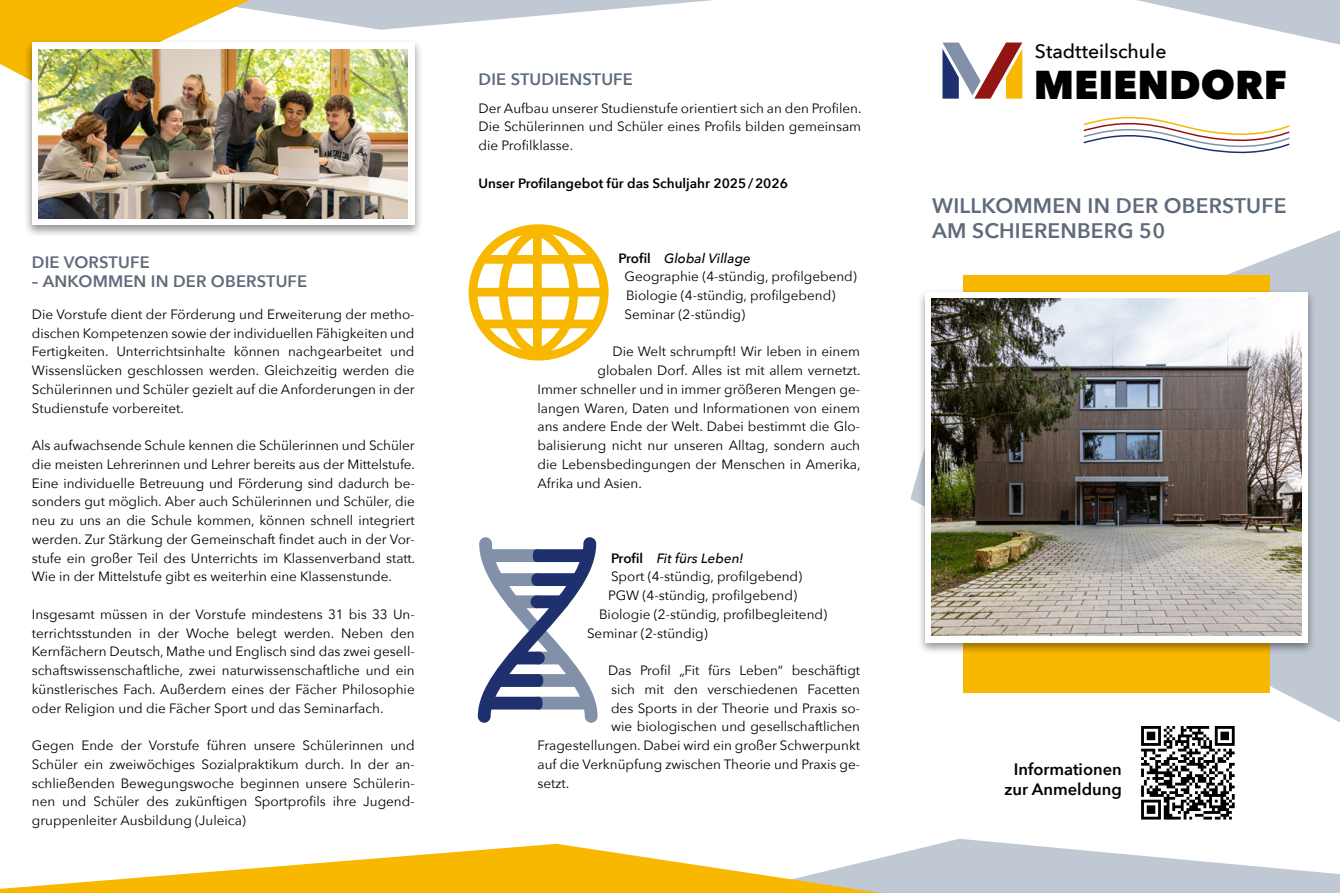
<style>
.page{position:relative;width:1340px;height:893px;background:#fff}
.page>*{position:absolute;margin:0;border:0;box-sizing:border-box;transform-origin:0 0}
.t1{font:800 40.2px "Avenir Next";color:#000}
.t2{font:600 21px/25.5px "Avenir Next";letter-spacing:.01em;color:#5f6b7b}
.t3{font:500 19.5px "Avenir Next";color:#000}
.t4{font:600 16.5px "Avenir Next";letter-spacing:.01em;color:#5f6b7b}
.t5{font:600 16.5px/19.5px "Avenir Next";color:#000;text-align:center}
.t6{font:13.5px/18.8px "Avenir Next";color:#000;text-align:justify}
.t7{font:600 13.5px "Avenir Next";color:#000}
.t8{font:italic 500 13.5px "Avenir Next";color:#000}
.s1{font-weight:600}
.s2{font-weight:500;font-style:italic}
.s3{font-weight:600;font-style:normal}
</style>
<div class="page">
<svg style="left:910px;top:231px;width:429px;height:524px"></svg>
<div style="left:963px;top:275px;width:306px;height:417px;background:#f8b800"></div>
<svg style="left:1137px;top:0;width:202px;height:45px"></svg>
<svg style="left:0;top:839px;width:1339px;height:54px"></svg>
<svg style="left:468px;top:224px;width:141px;height:137px"></svg>
<svg style="left:478px;top:537px;width:119px;height:186px"></svg>
<div style="left:24px;top:39px;width:399px;height:198px;background:#000;opacity:.42"></div>
<div style="left:32px;top:43px;width:383px;height:182px;background:#fff"></div>
<img style="left:39px;top:99px;width:369px;height:119px">
<div style="left:917px;top:288px;width:399px;height:367px;background:#000;opacity:.42"></div>
<div style="left:925px;top:292px;width:382px;height:350px;background:#fff"></div>
<img style="left:931px;top:299px;width:370px;height:337px">
<img style="left:0;top:0;width:1022px;height:99px">
<svg style="left:1083px;top:116px;width:207px;height:38px"></svg>
<svg style="left:1141px;top:726px;width:93px;height:93px"></svg>
<p class="t4" style="left:32px;top:248px;width:119px">DIE VORSTUFE</p>
<p class="t4" style="left:32px;top:267px;width:277px">– ANKOMMEN IN DER OBERSTUFE</p>
<p class="t6" style="left:32px;top:304px;width:384px">Die Vorstufe dient der Förderung und Erweiterung der metho&shy;dischen Kompetenzen sowie der individuellen Fähigkeiten und Fertigkeiten. Unterrichtsinhalte können nachgearbeitet und Wissenslücken geschlossen werden. Gleichzeitig werden die Schülerinnen und Schüler gezielt auf die Anforderungen in der Studienstufe vorbereitet.</p>
<p class="t6" style="left:32px;top:435px;width:385px">Als aufwachsende Schule kennen die Schülerinnen und Schüler die meisten Lehrerinnen und Lehrer bereits aus der Mittelstufe.<br>Eine individuelle Betreuung und Förderung sind dadurch be&shy;sonders gut möglich. Aber auch Schülerinnen und Schüler, die neu zu uns an die Schule kommen, können schnell integriert werden. Zur Stärkung der Gemeinschaft findet auch in der Vor&shy;stufe ein großer Teil des Unterrichts im Klassenverband statt.<br>Wie in der Mittelstufe gibt es weiterhin eine Klassenstunde.</p>
<p class="t6" style="left:32px;top:604px;width:384px">Insgesamt müssen in der Vorstufe mindestens 31 bis 33 Un&shy;terrichtsstunden in der Woche belegt werden. Neben den Kernfächern Deutsch, Mathe und Englisch sind das zwei gesell&shy;schaftswissenschaftliche, zwei naturwissenschaftliche und ein künstlerisches Fach. Außerdem eines der Fächer Philosophie oder Religion und die Fächer Sport und das Seminarfach.</p>
<p class="t6" style="left:32px;top:735px;width:384px">Gegen Ende der Vorstufe führen unsere Schülerinnen und Schüler ein zweiwöchiges Sozialpraktikum durch. In der an&shy;schließenden Bewegungswoche beginnen unsere Schülerin&shy;nen und Schüler des zukünftigen Sportprofils ihre Jugend&shy;gruppenleiter Ausbildung (Juleica)</p>
<p class="t4" style="left:478px;top:65px;width:156px">DIE STUDIENSTUFE</p>
<p class="t6" style="left:478px;top:98px;width:384px">Der Aufbau unserer Studienstufe orientiert sich an den Profilen.<br>Die Schülerinnen und Schüler eines Profils bilden gemeinsam die Profilklasse.</p>
<p class="t7" style="left:478px;top:171px;width:311px">Unser Profilangebot für das Schuljahr 2025/2026</p>
<p class="t6" style="left:624px;top:248px;width:234px;text-align:left;text-indent:-6px"><span class="s1">Profil</span> <span class="s2">Global Village<br></span>Geographie (4-stündig, profilgebend)<br>Biologie (4-stündig, profilgebend)<br>Seminar (2-stündig)</p>
<p class="t6" style="left:612px;top:342px;width:249px">Die Welt schrumpft! Wir leben in einem</p>
<p class="t6" style="left:597px;top:360px;width:264px">globalen Dorf. Alles ist mit allem vernetzt.</p>
<p class="t6" style="left:537px;top:379px;width:324px">Immer schneller und in immer größeren Mengen ge-</p>
<p class="t6" style="left:537px;top:398px;width:324px">langen Waren, Daten und Informationen von einem</p>
<p class="t6" style="left:537px;top:417px;width:324px">ans andere Ende der Welt. Dabei bestimmt die Glo-</p>
<p class="t6" style="left:537px;top:435px;width:324px">balisierung nicht nur unseren Alltag, sondern auch</p>
<p class="t6" style="left:537px;top:454px;width:324px">die Lebensbedingungen der Menschen in Amerika,</p>
<p class="t6" style="left:537px;top:473px;width:106px">Afrika und Asien.</p>
<p class="t8" style="left:611px;top:546px;width:134px"><span class="s3">Profil</span> Fit fürs Leben!</p>
<p class="t6" style="left:611px;top:567px;width:193px">Sport (4-stündig, profilgebend)</p>
<p class="t6" style="left:608px;top:585px;width:190px">PGW (4-stündig, profilgebend)</p>
<p class="t6" style="left:599px;top:604px;width:230px">Biologie (2-stündig, profilbegleitend)</p>
<p class="t6" style="left:587px;top:623px;width:122px">Seminar (2-stündig)</p>
<p class="t6" style="left:608px;top:660px;width:254px">Das Profil „Fit fürs Leben“ beschäftigt</p>
<p class="t6" style="left:611px;top:679px;width:250px">sich mit den verschiedenen Facetten</p>
<p class="t6" style="left:611px;top:698px;width:251px">des Sports in der Theorie und Praxis so-</p>
<p class="t6" style="left:611px;top:717px;width:251px">wie biologischen und gesellschaftlichen</p>
<p class="t6" style="left:537px;top:735px;width:324px">Fragestellungen. Dabei wird ein großer Schwerpunkt</p>
<p class="t6" style="left:537px;top:754px;width:324px">auf die Verknüpfung zwischen Theorie und Praxis ge-</p>
<p class="t6" style="left:537px;top:773px;width:33px">setzt.</p>
<h3 class="t3" style="left:1034px;top:35px;width:133px">Stadtteilschule</h3>
<h1 class="t1" style="left:1033px;top:60px;width:255px">MEIENDORF</h1>
<h2 class="t2" style="left:932px;top:192px;width:356px">WILLKOMMEN IN DER OBERSTUFE<br>AM SCHIERENBERG 50</h2>
<p class="t5" style="left:1004px;top:759px;width:119px">Informationen zur Anmeldung</p>
</div>
